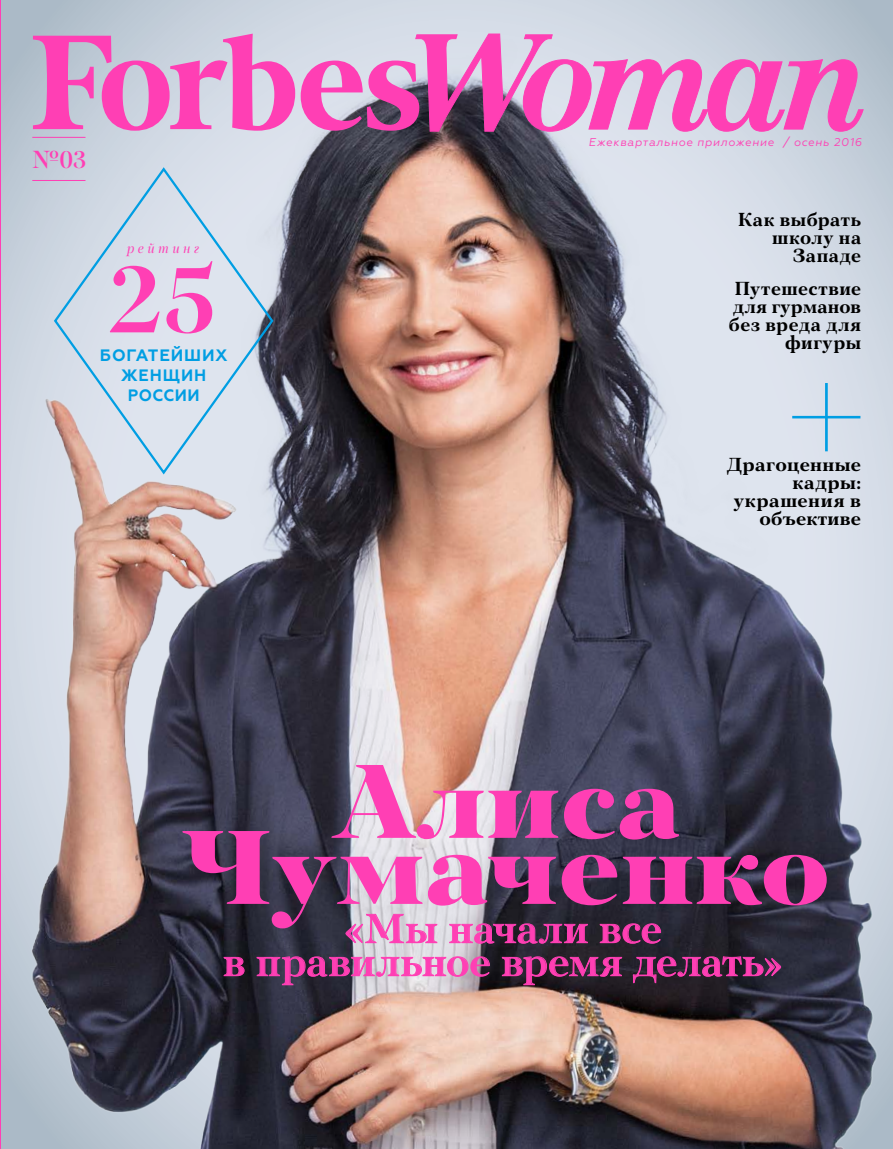
<style>
.page{position:relative;width:893px;height:1149px;background:#fff}
.page>*{position:absolute;margin:0;border:0;box-sizing:border-box;transform-origin:0 0}
.t1{font:100 150px "Geometria";color:#009ee3}
.t2{font:900 108px "PF Regal Display Pro";color:#ff3fb4;scale:1.05 1}
.t3{font:700 99px "PF Regal Display Pro";color:#ff3fb4;scale:.95 1}
.t4{font:500 42px/33px "PF Regal Display Pro";color:#ff3fb4;text-align:center}
.t5{font:500 25.5px "PF Regal Display Pro";color:#ff3fb4}
.t6{font:700 19.5px/18px "PF Regal Text Pro";letter-spacing:.025em;color:#000;text-align:right}
.t7{font:700 16.5px/19.5px "Geometria";letter-spacing:.045em;color:#009ee3;text-align:center}
.t8{font:italic 15px "PF Regal Display Pro";letter-spacing:.235em;color:#ff3fb4}
.t9{font:italic 11.25px "Geometria";letter-spacing:.07em;color:#ff3fb4}
.s1{font-size:12px}
.s2{font-size:45px}
</style>
<div class="page">
<img style="left:0;top:0;width:893px;height:66px">
<img style="left:0;top:66px;width:893px;height:1082px">
<svg style="left:415px;top:34px;width:449px;height:98px;background:#d98cc4"></svg>
<svg style="left:33px;top:34px;width:386px;height:97px;background:#dc94ca"></svg>
<hr style="left:32px;top:180px;width:54px;height:1px;background:#ff3fb4">
<hr style="left:32px;top:137px;width:54px;height:1px;background:#ff3fb4">
<svg style="left:52px;top:165px;width:223px;height:311px;background:#d2dae5"></svg>
<svg style="left:345px;top:913px;width:93px;height:30px;background:#d4b1cc"></svg>
<svg style="left:449px;top:922px;width:139px;height:21px;background:#7a486d"></svg>
<svg style="left:599px;top:922px;width:63px;height:21px"></svg>
<svg style="left:223px;top:956px;width:22px;height:20px"></svg>
<svg style="left:256px;top:955px;width:235px;height:30px;background:#9b7895"></svg>
<svg style="left:501px;top:955px;width:121px;height:30px;background:#4d2542"></svg>
<svg style="left:632px;top:955px;width:150px;height:28px;background:#4d2645"></svg>
<h3 class="t5" style="left:32px;top:145px;width:56px">№03</h3>
<p class="t8" style="left:127px;top:240px;width:74px">рейтинг</p>
<h3 class="t3" style="left:109px;top:240px;width:117px">25</h3>
<p class="t7" style="left:100px;top:346px;width:129px">БОГАТЕЙШИХ<br>ЖЕНЩИН<br>РОССИИ</p>
<p class="t9" style="left:588px;top:135px;width:275px">Ежеквартальное приложение <span class="s1">/</span> осень 2016</p>
<p class="t6" style="left:738px;top:211px;width:125px">Как выбрать школу на<br>Западе</p>
<p class="t6" style="left:729px;top:280px;width:134px">Путешествие для гурманов без вреда для фигуры</p>
<h1 class="t1" style="left:782px;top:328px;width:91px">+</h1>
<p class="t6" style="left:727px;top:455px;width:136px">Драгоценные кадры: украшения в объективе</p>
<h2 class="t2" style="left:331px;top:735px;width:335px">Алиса</h2>
<h2 class="t2" style="left:182px;top:801px;width:619px">Чумаченко</h2>
<h3 class="t4" style="left:223px;top:912px;width:561px"><span class="s2">«</span>Мы начали все<br>в правильное время делать»</h3>
</div>
